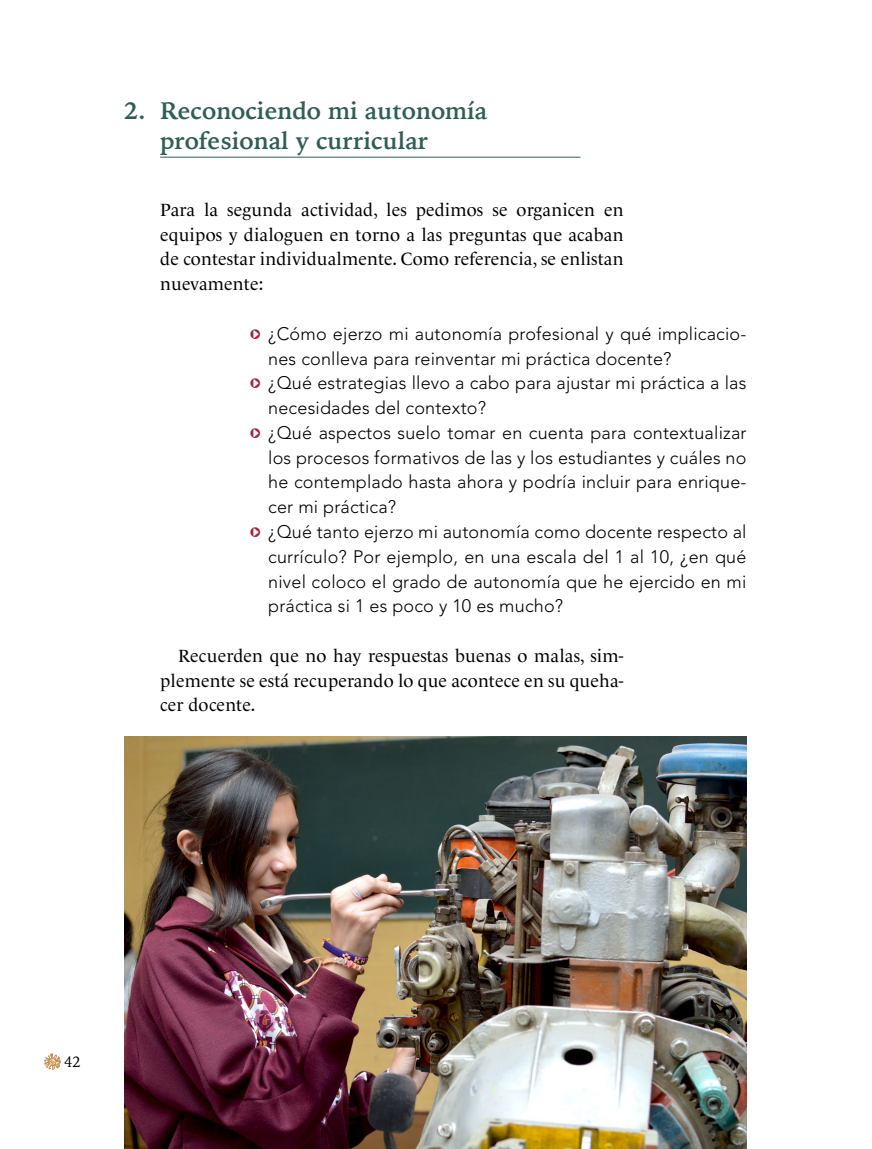
<style>
.page{position:relative;width:872px;height:1149px;background:#fff}
.page>*{position:absolute;margin:0;border:0;box-sizing:border-box;transform-origin:0 0}
.t1{font:700 24px/30px "Iowan Old Style";color:#2f5e55}
.t2{font:300 18px "Avenir LT Std";letter-spacing:.01em;color:#000}
.t3{font:18px/24.8px "Le Monde Livre";letter-spacing:.01em;color:#000;text-align:justify}
.t4{font:15px "Iowan Old Style";color:#000}
.s1{font-family:"KG Arrows";font-weight:400;color:#a42540}
</style>
<div class="page">
<svg style="left:44px;top:1053px;width:17px;height:16px"></svg>
<hr style="left:160px;top:157px;width:420px;height:1px;background:#2f5e55">
<img style="left:124px;top:736px;width:622px;height:412px">
<h1 class="t1" style="left:160px;top:94px;width:329px;text-indent:-36px">2. Reconociendo mi autonomía profesional y curricular</h1>
<p class="t3" style="left:160px;top:197px;width:465px">Para la segunda actividad, les pedimos se organicen en equipos y dialoguen en torno a las preguntas que acaban de contestar individualmente. Como referencia, se enlistan nuevamente:</p>
<p class="t2" style="left:250px;top:323px;width:498px"><span class="s1">y</span> ¿Cómo ejerzo mi autonomía profesional y qué implicacio-</p>
<p class="t2" style="left:268px;top:347px;width:405px">nes conlleva para reinventar mi práctica docente?</p>
<p class="t2" style="left:250px;top:372px;width:498px"><span class="s1">y</span> ¿Qué estrategias llevo a cabo para ajustar mi práctica a las</p>
<p class="t2" style="left:268px;top:397px;width:219px">necesidades del contexto?</p>
<p class="t2" style="left:250px;top:422px;width:498px"><span class="s1">y</span> ¿Qué aspectos suelo tomar en cuenta para contextualizar</p>
<p class="t2" style="left:268px;top:446px;width:480px">los procesos formativos de las y los estudiantes y cuáles no</p>
<p class="t2" style="left:268px;top:471px;width:480px">he contemplado hasta ahora y podría incluir para enrique-</p>
<p class="t2" style="left:268px;top:496px;width:130px">cer mi práctica?</p>
<p class="t2" style="left:250px;top:521px;width:498px"><span class="s1">y</span> ¿Qué tanto ejerzo mi autonomía como docente respecto al</p>
<p class="t2" style="left:268px;top:545px;width:480px">currículo? Por ejemplo, en una escala del 1 al 10, ¿en qué</p>
<p class="t2" style="left:268px;top:570px;width:479px">nivel coloco el grado de autonomía que he ejercido en mi</p>
<p class="t2" style="left:268px;top:595px;width:296px">práctica si 1 es poco y 10 es mucho?</p>
<p class="t3" style="left:160px;top:643px;width:465px;text-indent:18px">Recuerden que no hay respuestas buenas o malas, sim&shy;plemente se está recuperando lo que acontece en su queha&shy;cer docente.</p>
<p class="t4" style="left:64px;top:1048px;width:18px">42</p>
</div>
